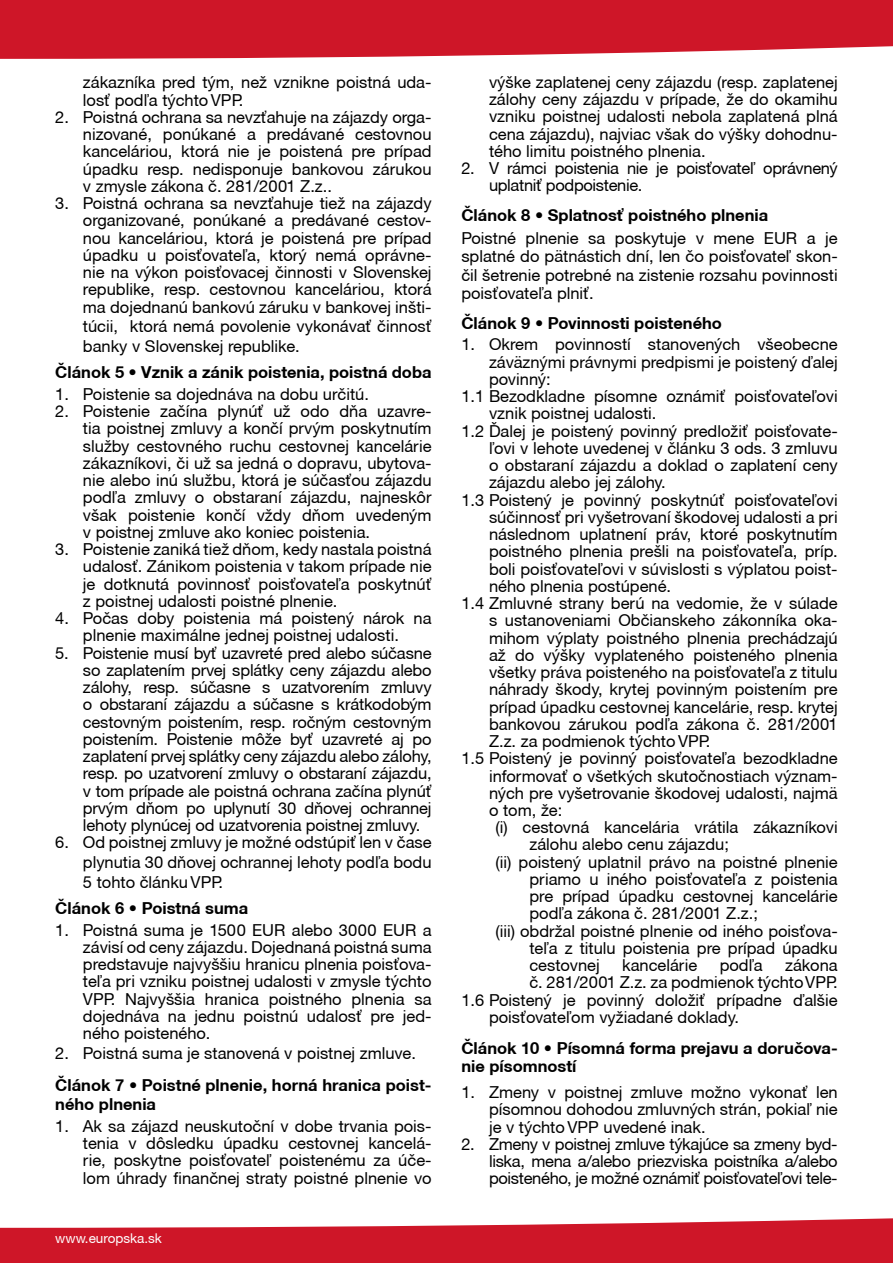
<style>
.page{position:relative;width:893px;height:1263px;background:#fff}
.page>*{position:absolute;margin:0;border:0;box-sizing:border-box;transform-origin:0 0}
.t1{font:16.5px/17.2px "Helvetica Neue CE";color:#000;text-align:justify}
.t2{font:700 16.5px/19.8px "Helvetica Neue CE";color:#000}
.t3{font:16.5px/17.2px "Helvetica Neue CE";letter-spacing:-.02em;color:#000}
.t4{font:13.5px "Helvetica Neue CE";color:#fff}
</style>
<div class="page">
<svg style="left:0;top:0;width:892px;height:59px;background:#d12637"></svg>
<svg style="left:0;top:1218px;width:892px;height:45px;background:#d53848"></svg>
<svg style="left:892px;top:0;width:1px;height:47px"></svg>
<svg style="left:892px;top:1218px;width:1px;height:45px"></svg>
<p class="t1" style="left:83px;top:74px;width:350px">zákazníka pred tým, než vznikne poistná uda&shy;losť podľa týchto VPP.</p>
<p class="t1" style="left:83px;top:108px;width:350px;text-indent:-28px">2. Poistná ochrana sa nevzťahuje na zájazdy orga&shy;nizované, ponúkané a predávané cestovnou kanceláriou, ktorá nie je poistená pre prípad úpadku resp. nedisponuje bankovou zárukou v zmysle zákona č. 281/2001 Z.z..</p>
<p class="t1" style="left:83px;top:195px;width:350px;text-indent:-28px">3. Poistná ochrana sa nevzťahuje tiež na zájazdy organizované, ponúkané a predávané cestov&shy;nou kanceláriou, ktorá je poistená pre prípad úpadku u poisťovateľa, ktorý nemá oprávne&shy;nie na výkon poisťovacej činnosti v Slovenskej republike, resp. cestovnou kanceláriou, ktorá ma dojednanú bankovú záruku v bankovej inšti-</p>
<p class="t1" style="left:83px;top:317px;width:350px;line-height:19.8px">túcii, ktorá nemá povolenie vykonávať činnosť banky v Slovenskej republike.</p>
<p class="t2" style="left:55px;top:363px;width:378px">Článok 5 • Vznik a zánik poistenia, poistná doba</p>
<p class="t1" style="left:55px;top:385px;width:315px">1. Poistenie sa dojednáva na dobu určitú.</p>
<p class="t1" style="left:83px;top:403px;width:350px;text-indent:-28px">2. Poistenie začína plynúť už odo dňa uzavre&shy;tia poistnej zmluvy a končí prvým poskytnutím služby cestovného ruchu cestovnej kancelárie zákazníkovi, či už sa jedná o dopravu, ubytova&shy;nie alebo inú službu, ktorá je súčasťou zájazdu podľa zmluvy o obstaraní zájazdu, najneskôr však poistenie končí vždy dňom uvedeným v poistnej zmluve ako koniec poistenia.</p>
<p class="t1" style="left:83px;top:541px;width:350px;text-indent:-28px">3. Poistenie zaniká tiež dňom, kedy nastala poistná udalosť. Zánikom poistenia v takom prípade nie je dotknutá povinnosť poisťovateľa poskytnúť z poistnej udalosti poistné plnenie.</p>
<p class="t1" style="left:55px;top:610px;width:378px;text-align:center">4. Počas doby poistenia má poistený nárok na plnenie maximálne jednej poistnej udalosti.</p>
<p class="t1" style="left:83px;top:644px;width:350px;text-indent:-28px">5. Poistenie musí byť uzavreté pred alebo súčasne so zaplatením prvej splátky ceny zájazdu alebo zálohy, resp. súčasne s uzatvorením zmluvy o obstaraní zájazdu a súčasne s krátkodobým cestovným poistením, resp. ročným cestovným poistením. Poistenie môže byť uzavreté aj po zaplatení prvej splátky ceny zájazdu alebo zálohy, resp. po uzatvorení zmluvy o obstaraní zájazdu, v tom prípade ale poistná ochrana začína plynúť prvým dňom po uplynutí 30 dňovej ochrannej lehoty plynúcej od uzatvorenia poistnej zmluvy.</p>
<p class="t1" style="left:83px;top:833px;width:350px;line-height:19.8px;text-indent:-28px">6. Od poistnej zmluvy je možné odstúpiť len v čase plynutia 30 dňovej ochrannej lehoty podľa bodu 5 tohto článku VPP.</p>
<p class="t2" style="left:55px;top:898px;width:195px">Článok 6 • Poistná suma</p>
<p class="t1" style="left:83px;top:921px;width:350px;text-indent:-28px">1. Poistná suma je 1500 EUR alebo 3000 EUR a závisí od ceny zájazdu. Dojednaná poistná suma predstavuje najvyššiu hranicu plnenia poisťova&shy;teľa pri vzniku poistnej udalosti v zmysle týchto VPP. Najvyššia hranica poistného plnenia sa dojednáva na jednu poistnú udalosť pre jed&shy;ného poisteného.</p>
<p class="t1" style="left:55px;top:1044px;width:362px">2. Poistná suma je stanovená v poistnej zmluve.</p>
<p class="t2" style="left:55px;top:1075px;width:378px">Článok 7 • Poistné plnenie, horná hranica poist&shy;ného plnenia</p>
<p class="t1" style="left:83px;top:1117px;width:350px;text-indent:-28px">1. Ak sa zájazd neuskutoční v dobe trvania pois&shy;tenia v dôsledku úpadku cestovnej kancelá&shy;rie, poskytne poisťovateľ poistenému za úče&shy;lom úhrady finančnej straty poistné plnenie vo</p>
<p class="t4" style="left:55px;top:1230px;width:108px">www.europska.sk</p>
<p class="t1" style="left:489px;top:74px;width:350px">výške zaplatenej ceny zájazdu (resp. zaplatenej zálohy ceny zájazdu v prípade, že do okamihu vzniku poistnej udalosti nebola zaplatená plná cena zájazdu), najviac však do výšky dohodnu&shy;tého limitu poistného plnenia.</p>
<p class="t3" style="left:489px;top:160px;width:350px;text-indent:-28px">2. V rámci poistenia nie je poisťovateľ oprávnený uplatniť podpoistenie.</p>
<p class="t2" style="left:461px;top:206px;width:308px">Článok 8 • Splatnosť poistného plnenia</p>
<p class="t1" style="left:461px;top:229px;width:378px;line-height:18.3px">Poistné plnenie sa poskytuje v mene EUR a je splatné do pätnástich dní, len čo poisťovateľ skon&shy;čil šetrenie potrebné na zistenie rozsahu povinnosti poisťovateľa plniť.</p>
<p class="t2" style="left:461px;top:313px;width:262px">Článok 9 • Povinnosti poisteného</p>
<p class="t1" style="left:461px;top:336px;width:378px">1. Okrem povinností stanovených všeobecne</p>
<p class="t1" style="left:489px;top:353px;width:350px">záväznými právnymi predpismi je poistený ďalej</p>
<p class="t1" style="left:489px;top:370px;width:63px">povinný:</p>
<p class="t1" style="left:461px;top:388px;width:378px">1.1 Bezodkladne písomne oznámiť poisťovateľovi</p>
<p class="t1" style="left:489px;top:405px;width:169px">vznik poistnej udalosti.</p>
<p class="t1" style="left:461px;top:422px;width:378px">1.2 Ďalej je poistený povinný predložiť poisťovate-</p>
<p class="t1" style="left:489px;top:439px;width:350px">ľovi v lehote uvedenej v článku 3 ods. 3 zmluvu</p>
<p class="t1" style="left:489px;top:457px;width:350px">o obstaraní zájazdu a doklad o zaplatení ceny</p>
<p class="t1" style="left:489px;top:474px;width:178px">zájazdu alebo jej zálohy.</p>
<p class="t1" style="left:461px;top:491px;width:378px">1.3 Poistený je povinný poskytnúť poisťovateľovi</p>
<p class="t1" style="left:489px;top:508px;width:350px">súčinnosť pri vyšetrovaní škodovej udalosti a pri</p>
<p class="t1" style="left:489px;top:526px;width:350px">následnom uplatnení práv, ktoré poskytnutím</p>
<p class="t1" style="left:489px;top:543px;width:350px">poistného plnenia prešli na poisťovateľa, príp.</p>
<p class="t1" style="left:489px;top:560px;width:350px">boli poisťovateľovi v súvislosti s výplatou poist-</p>
<p class="t1" style="left:489px;top:577px;width:184px">ného plnenia postúpené.</p>
<p class="t1" style="left:461px;top:595px;width:378px">1.4 Zmluvné strany berú na vedomie, že v súlade</p>
<p class="t1" style="left:489px;top:612px;width:350px">s ustanoveniami Občianskeho zákonníka oka-</p>
<p class="t1" style="left:489px;top:629px;width:350px">mihom výplaty poistného plnenia prechádzajú</p>
<p class="t1" style="left:489px;top:646px;width:350px">až do výšky vyplateného poisteného plnenia</p>
<p class="t1" style="left:489px;top:664px;width:350px">všetky práva poisteného na poisťovateľa z titulu</p>
<p class="t1" style="left:489px;top:681px;width:350px">náhrady škody, krytej povinným poistením pre</p>
<p class="t1" style="left:489px;top:698px;width:350px">prípad úpadku cestovnej kancelárie, resp. krytej</p>
<p class="t1" style="left:489px;top:715px;width:350px">bankovou zárukou podľa zákona č. 281/2001</p>
<p class="t1" style="left:489px;top:733px;width:223px">Z.z. za podmienok týchto VPP.</p>
<p class="t1" style="left:461px;top:750px;width:378px">1.5 Poistený je povinný poisťovateľa bezodkladne</p>
<p class="t1" style="left:489px;top:767px;width:350px">informovať o všetkých skutočnostiach význam-</p>
<p class="t1" style="left:489px;top:784px;width:350px">ných pre vyšetrovanie škodovej udalosti, najmä</p>
<p class="t1" style="left:489px;top:802px;width:75px">o tom, že:</p>
<p class="t1" style="left:495px;top:819px;width:344px">(i) cestovná kancelária vrátila zákazníkovi</p>
<p class="t1" style="left:529px;top:836px;width:201px">zálohu alebo cenu zájazdu;</p>
<p class="t1" style="left:495px;top:853px;width:344px">(ii) poistený uplatnil právo na poistné plnenie</p>
<p class="t1" style="left:529px;top:871px;width:310px">priamo u iného poisťovateľa z poistenia</p>
<p class="t1" style="left:529px;top:888px;width:310px">pre prípad úpadku cestovnej kancelárie</p>
<p class="t1" style="left:529px;top:905px;width:230px">podľa zákona č. 281/2001 Z.z.;</p>
<p class="t1" style="left:495px;top:922px;width:344px">(iii) obdržal poistné plnenie od iného poisťova-</p>
<p class="t1" style="left:529px;top:939px;width:310px">teľa z titulu poistenia pre prípad úpadku</p>
<p class="t1" style="left:529px;top:957px;width:72px">cestovnej</p>
<p class="t1" style="left:622px;top:957px;width:77px">kancelárie</p>
<p class="t1" style="left:720px;top:957px;width:45px">podľa</p>
<p class="t1" style="left:785px;top:957px;width:54px">zákona</p>
<p class="t1" style="left:529px;top:974px;width:310px">č. 281/2001 Z.z. za podmienok týchto VPP.</p>
<p class="t1" style="left:461px;top:991px;width:378px">1.6 Poistený je povinný doložiť prípadne ďalšie</p>
<p class="t1" style="left:489px;top:1008px;width:251px">poisťovateľom vyžiadané doklady.</p>
<p class="t2" style="left:461px;top:1040px;width:378px;line-height:18px">Článok 10 • Písomná forma prejavu a doručova&shy;nie písomností</p>
<p class="t1" style="left:489px;top:1084px;width:350px;text-indent:-28px">1. Zmeny v poistnej zmluve možno vykonať len písomnou dohodou zmluvných strán, pokiaľ nie je v týchto VPP uvedené inak.</p>
<p class="t1" style="left:489px;top:1135px;width:350px;text-indent:-28px">2. Zmeny v poistnej zmluve týkajúce sa zmeny byd&shy;liska, mena a/alebo priezviska poistníka a/alebo poisteného, je možné oznámiť poisťovateľovi tele-</p>
</div>
